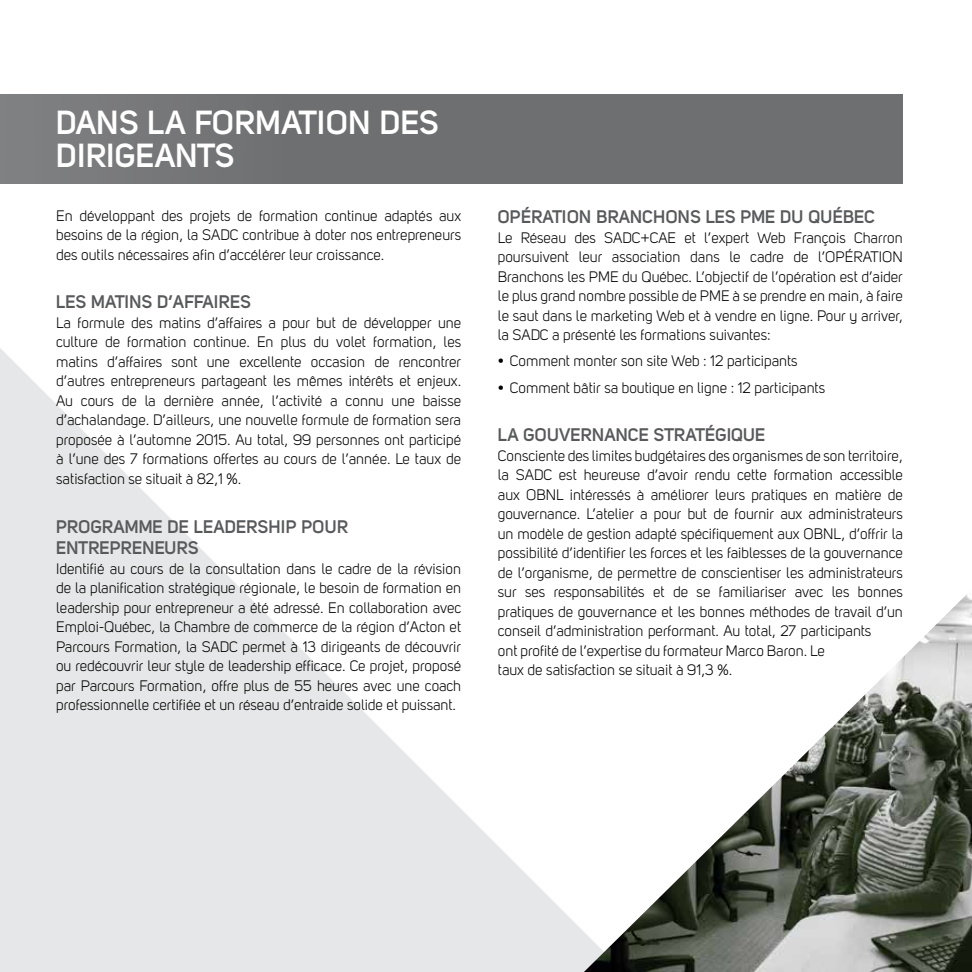
<style>
.page{position:relative;width:972px;height:972px;background:#fff}
.page>*{position:absolute;margin:0;border:0;box-sizing:border-box;transform-origin:0 0}
.t1{font:700 33px/33px "Uni Sans Semi";color:#fff}
.t2{font:700 18px/21.6px "Uni Sans Semi";color:#58595b}
.t3{font:15px/19.5px "Uni Sans Book";color:#000;text-align:justify}
</style>
<div class="page">
<div style="left:0;top:95px;width:903px;height:89px;background:linear-gradient(to right,#78797a,#6a6b6c)"></div>
<svg style="left:0;top:348px;width:584px;height:624px;fill:#e6e7e8"></svg>
<img style="left:584px;top:594px;width:388px;height:378px">
<h1 class="t1" style="left:56px;top:105px;width:385px">DANS LA FORMATION DES<br>DIRIGEANTS</h1>
<p class="t3" style="left:56px;top:206px;width:407px">En développant des projets de formation continue adaptés aux besoins de la région, la SADC contribue à doter nos entrepreneurs des outils nécessaires afin d’accélérer leur croissance.</p>
<p class="t2" style="left:56px;top:291px;width:197px">LES MATINS D’AFFAIRES</p>
<p class="t3" style="left:56px;top:313px;width:407px">La formule des matins d’affaires a pour but de développer une culture de formation continue. En plus du volet formation, les matins d’affaires sont une excellente occasion de rencontrer d’autres entrepreneurs partageant les mêmes intérêts et enjeux.<br>Au cours de la dernière année, l’activité a connu une baisse d’achalandage. D’ailleurs, une nouvelle formule de formation sera proposée à l’automne 2015. Au total, 99 personnes ont participé à l’une des 7 formations offertes au cours de l’année. Le taux de satisfaction se situait à 82,1 %.</p>
<p class="t2" style="left:56px;top:515px;width:294px">PROGRAMME DE LEADERSHIP POUR<br>ENTREPRENEURS</p>
<p class="t3" style="left:56px;top:559px;width:407px">Identifié au cours de la consultation dans le cadre de la révision de la planification stratégique régionale, le besoin de formation en leadership pour entrepreneur a été adressé. En collaboration avec Emploi-Québec, la Chambre de commerce de la région d’Acton et Parcours Formation, la SADC permet à 13 dirigeants de découvrir ou redécouvrir leur style de leadership efficace. Ce projet, proposé par Parcours Formation, offre plus de 55 heures avec une coach professionnelle certifiée et un réseau d’entraide solide et puissant.</p>
<p class="t2" style="left:498px;top:206px;width:379px">OPÉRATION BRANCHONS LES PME DU QUÉBEC</p>
<p class="t3" style="left:498px;top:228px;width:407px">Le Réseau des SADC+CAE et l’expert Web François Charron poursuivent leur association dans le cadre de l’OPÉRATION Branchons les PME du Québec. L’objectif de l’opération est d’aider le plus grand nombre possible de PME à se prendre en main, à faire le saut dans le marketing Web et à vendre en ligne. Pour y arriver, la SADC a présenté les formations suivantes:</p>
<p class="t3" style="left:498px;top:351px;width:301px">• Comment monter son site Web : 12 participants</p>
<p class="t3" style="left:498px;top:378px;width:329px">• Comment bâtir sa boutique en ligne : 12 participants</p>
<p class="t2" style="left:498px;top:424px;width:269px">LA GOUVERNANCE STRATÉGIQUE</p>
<p class="t3" style="left:498px;top:446px;width:407px;text-align:left">Consciente des limites budgétaires des organismes de son territoire, la SADC est heureuse d’avoir rendu cette formation accessible aux OBNL intéressés à améliorer leurs pratiques en matière de gouvernance. L’atelier a pour but de fournir aux administrateurs un modèle de gestion adapté spécifiquement aux OBNL, d’offrir la possibilité d’identifier les forces et les faiblesses de la gouvernance de l’organisme, de permettre de conscientiser les administrateurs sur ses responsabilités et de se familiariser avec les bonnes pratiques de gouvernance et les bonnes méthodes de travail d’un conseil d’administration performant. Au total, 27 participants<br>ont profité de l’expertise du formateur Marco Baron. Le<br>taux de satisfaction se situait à 91,3 %.</p>
</div>
